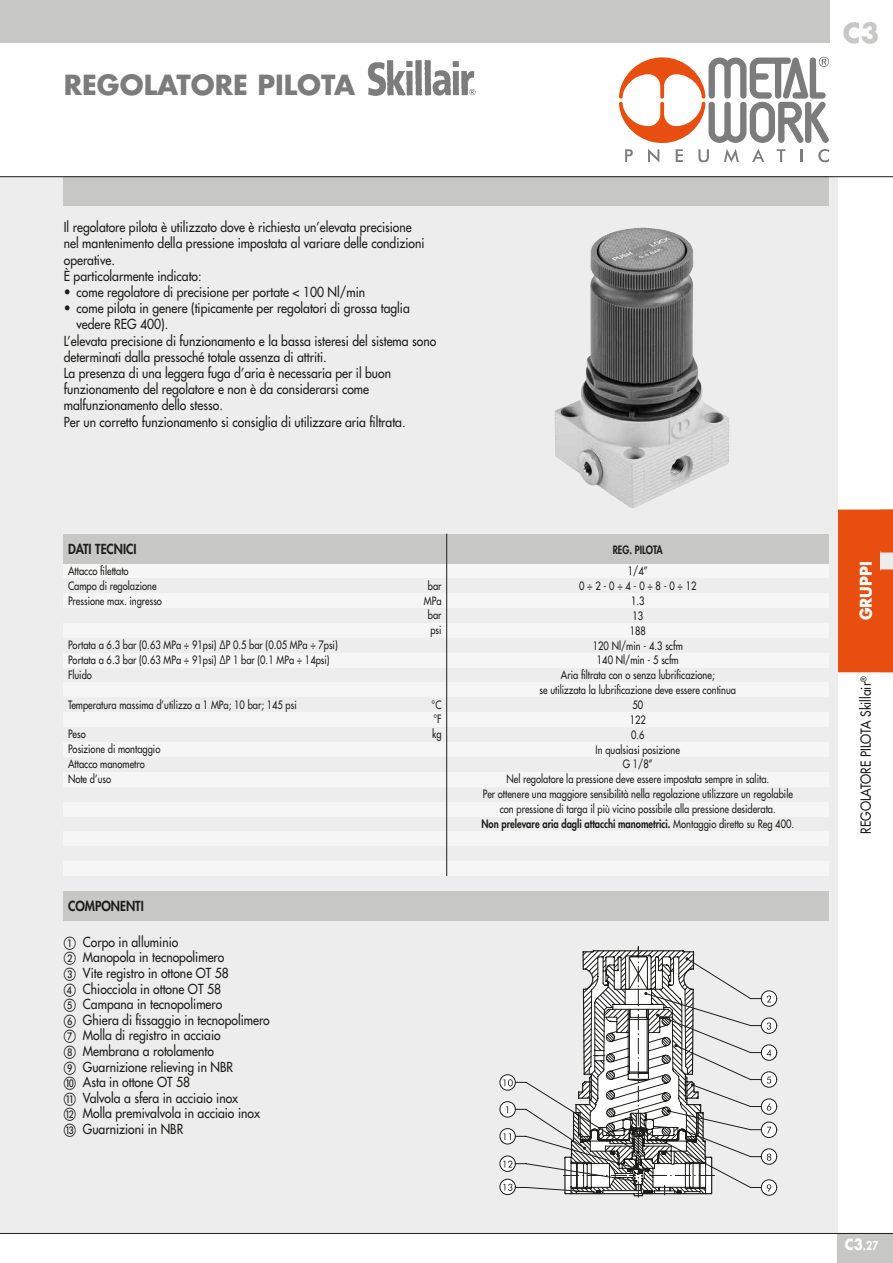
<style>
.page{position:relative;width:893px;height:1263px;background:#fff}
.page>*{position:absolute;margin:0;border:0;box-sizing:border-box;transform-origin:0 0}
.t1{font:700 27px "Futura Std";color:#7c7c7c}
.t2{font:700 27px "Futura Std";color:#c7c7c6}
.t3{font:700 15.75px "Futura Std";color:#fff;scale:.95 1}
.t4{font:500 13.5px/15.6px "Futura Std";color:#1d1d1b;scale:.9 1}
.t5{font:800 13.5px "Futura Std";color:#1d1d1b;scale:.9 1}
.t6{font:800 12px "Futura Std";color:#fff;scale:.9 1}
.t7{font:500 11.25px/14.9px "Futura Std";color:#1d1d1b;scale:.83 1}
.t8{font:800 11.25px "Futura Std";color:#1d1d1b;scale:.83 1}
.s1{font-family:"European Pi One";font-weight:400}
.s2{font-weight:800}
.s3{font-weight:700;font-size:15px}
</style>
<div class="page">
<div style="left:838px;top:1233px;width:55px;height:30px;background:#c7c7c6"></div>
<div style="left:0;top:0;width:829px;height:43px;background:#c7c7c6"></div>
<svg style="left:625px;top:149px;width:8px;height:13px"></svg>
<svg style="left:648px;top:149px;width:11px;height:13px"></svg>
<svg style="left:676px;top:149px;width:7px;height:13px"></svg>
<svg style="left:698px;top:149px;width:11px;height:13px"></svg>
<svg style="left:724px;top:149px;width:15px;height:13px"></svg>
<svg style="left:752px;top:149px;width:12px;height:13px"></svg>
<svg style="left:777px;top:149px;width:8px;height:13px"></svg>
<svg style="left:800px;top:149px;width:2px;height:13px"></svg>
<svg style="left:818px;top:149px;width:11px;height:13px"></svg>
<svg style="left:619px;top:57px;width:210px;height:86px"></svg>
<div style="left:838px;top:508px;width:55px;height:166px;background:#e84e0f"></div>
<hr style="left:838px;top:506px;width:55px;height:3px;background:#fff">
<hr style="left:838px;top:672px;width:55px;height:3px;background:#fff">
<div style="left:880px;top:551px;width:13px;height:20px;background:#ededed"></div>
<svg style="left:880px;top:551px;width:13px;height:1px"></svg>
<svg style="left:880px;top:569px;width:13px;height:2px"></svg>
<div style="left:0;top:176px;width:838px;height:1057px;background:#ededed"></div>
<div style="left:64px;top:176px;width:765px;height:30px;background:#c7c7c6"></div>
<div style="left:64px;top:891px;width:765px;height:30px;background:#c7c7c6"></div>
<img style="left:554px;top:227px;width:175px;height:281px">
<div style="left:64px;top:563px;width:765px;height:15px;background:#f6f6f6"></div>
<div style="left:64px;top:593px;width:765px;height:15px;background:#f6f6f6"></div>
<div style="left:64px;top:623px;width:765px;height:15px;background:#f6f6f6"></div>
<div style="left:64px;top:653px;width:765px;height:15px;background:#f6f6f6"></div>
<div style="left:64px;top:682px;width:765px;height:15px;background:#f6f6f6"></div>
<div style="left:64px;top:712px;width:765px;height:15px;background:#f6f6f6"></div>
<div style="left:64px;top:742px;width:765px;height:15px;background:#f6f6f6"></div>
<div style="left:64px;top:772px;width:765px;height:15px;background:#f6f6f6"></div>
<div style="left:64px;top:801px;width:765px;height:15px;background:#f6f6f6"></div>
<div style="left:64px;top:831px;width:765px;height:15px;background:#f6f6f6"></div>
<div style="left:64px;top:861px;width:765px;height:15px;background:#f6f6f6"></div>
<div style="left:64px;top:534px;width:765px;height:29px;background:#c7c7c6"></div>
<hr style="left:446px;top:534px;width:1px;height:342px;background:#1d1d1b">
<svg style="left:500px;top:947px;width:277px;height:250px"></svg>
<hr style="left:0;top:176px;width:893px;height:1px;background:#1d1d1b">
<hr style="left:0;top:1233px;width:893px;height:1px;background:#1d1d1b">
<img style="left:368px;top:60px;width:108px;height:36px">
<h1 class="t1" style="left:64px;top:67px;width:293px">REGOLATORE PILOTA</h1>
<p class="t4" style="left:64px;top:219px;width:402px;line-height:16.2px">Il regolatore pilota è utilizzato dove è richiesta un’elevata precisione nel mantenimento della pressione impostata al variare delle condizioni operative.<br>È particolarmente indicato:</p>
<p class="t4" style="left:64px;top:284px;width:337px">• come regolatore di precisione per portate &lt; 100 Nl/min</p>
<p class="t4" style="left:64px;top:301px;width:386px">• come pilota in genere (tipicamente per regolatori di grossa taglia</p>
<p class="t4" style="left:77px;top:317px;width:103px">vedere REG 400).</p>
<p class="t4" style="left:64px;top:333px;width:415px">L’elevata precisione di funzionamento e la bassa isteresi del sistema sono</p>
<p class="t4" style="left:64px;top:349px;width:294px">determinati dalla pressoché totale assenza di attriti.</p>
<p class="t4" style="left:64px;top:365px;width:365px">La presenza di una leggera fuga d’aria è necessaria per il buon</p>
<p class="t4" style="left:64px;top:382px;width:341px">funzionamento del regolatore e non è da considerarsi come</p>
<p class="t4" style="left:64px;top:398px;width:178px">malfunzionamento dello stesso.</p>
<p class="t4" style="left:64px;top:414px;width:381px">Per un corretto funzionamento si consiglia di utilizzare aria filtrata.</p>
<p class="t5" style="left:68px;top:541px;width:78px">DATI TECNICI</p>
<p class="t7" style="left:68px;top:563px;width:108px">Attacco filettato<br>Campo di regolazione</p>
<p class="t7" style="left:428px;top:578px;width:18px">bar</p>
<p class="t7" style="left:68px;top:593px;width:115px">Pressione max. ingresso</p>
<p class="t7" style="left:424px;top:593px;width:23px;text-align:center">MPa bar psi</p>
<p class="t7" style="left:68px;top:638px;width:326px">Portata a 6.3 bar (0.63 MPa ÷ 91psi) ∆P 0.5 bar (0.05 MPa ÷ 7psi)<br>Portata a 6.3 bar (0.63 MPa ÷ 91psi) ∆P 1 bar (0.1 MPa ÷ 14psi)<br>Fluido</p>
<p class="t7" style="left:68px;top:697px;width:277px">Temperatura massima d’utilizzo a 1 MPa; 10 bar; 145 psi</p>
<p class="t7" style="left:432px;top:697px;width:13px">°C °F</p>
<p class="t7" style="left:68px;top:727px;width:23px">Peso</p>
<p class="t7" style="left:432px;top:727px;width:13px">kg</p>
<p class="t7" style="left:68px;top:741px;width:113px">Posizione di montaggio<br>Attacco manometro<br>Note d’uso</p>
<p class="t5" style="left:68px;top:898px;width:86px">COMPONENTI</p>
<p class="t4" style="left:64px;top:934px;width:230px"><span class="s1">A</span> Corpo in alluminio<br><span class="s1">B</span> Manopola in tecnopolimero<br><span class="s1">C</span> Vite registro in ottone OT 58<br><span class="s1">D</span> Chiocciola in ottone OT 58<br><span class="s1">E</span> Campana in tecnopolimero<br><span class="s1">F</span> Ghiera di fissaggio in tecnopolimero<br><span class="s1">G</span> Molla di registro in acciaio<br><span class="s1">H</span> Membrana a rotolamento<br><span class="s1">I</span> Guarnizione relieving in NBR<br><span class="s1">J</span> Asta in ottone OT 58<br><span class="s1">K</span> Valvola a sfera in acciaio inox<br><span class="s1">L</span> Molla premivalvola in acciaio inox<br><span class="s1">M</span> Guarnizioni in NBR</p>
<p class="t8" style="left:613px;top:542px;width:62px">REG. PILOTA</p>
<p class="t7" style="left:481px;top:564px;width:378px;text-align:center">1/4”<br>0 ÷ 2 - 0 ÷ 4 - 0 ÷ 8 - 0 ÷ 12<br>1.3<br>13<br>188<br>120 Nl/min - 4.3 scfm<br>140 Nl/min - 5 scfm<br>Aria filtrata con o senza lubrificazione;<br>se utilizzata la lubrificazione deve essere continua<br>50<br>122<br>0.6<br>In qualsiasi posizione<br>G 1/8’’<br>Nel regolatore la pressione deve essere impostata sempre in salita.<br>Per ottenere una maggiore sensibilità nella regolazione utilizzare un regolabile con pressione di targa il più vicino possibile alla pressione desiderata.<br><span class="s2">Non prelevare aria dagli attacchi manometrici.</span> Montaggio diretto su Reg 400.</p>
<h1 class="t2" style="left:843px;top:14px;width:38px">C3</h1>
<p class="t3" style="left:855px;top:620px;width:64px;rotate:-90deg">GRUPPI</p>
<p class="t4" style="left:858px;top:834px;width:176px;rotate:-90deg">REGOLATORE PILOTA Skillair<sup>®</sup></p>
<p class="t6" style="left:845px;top:1238px;width:39px"><span class="s3">C3</span>.27</p>
</div>
